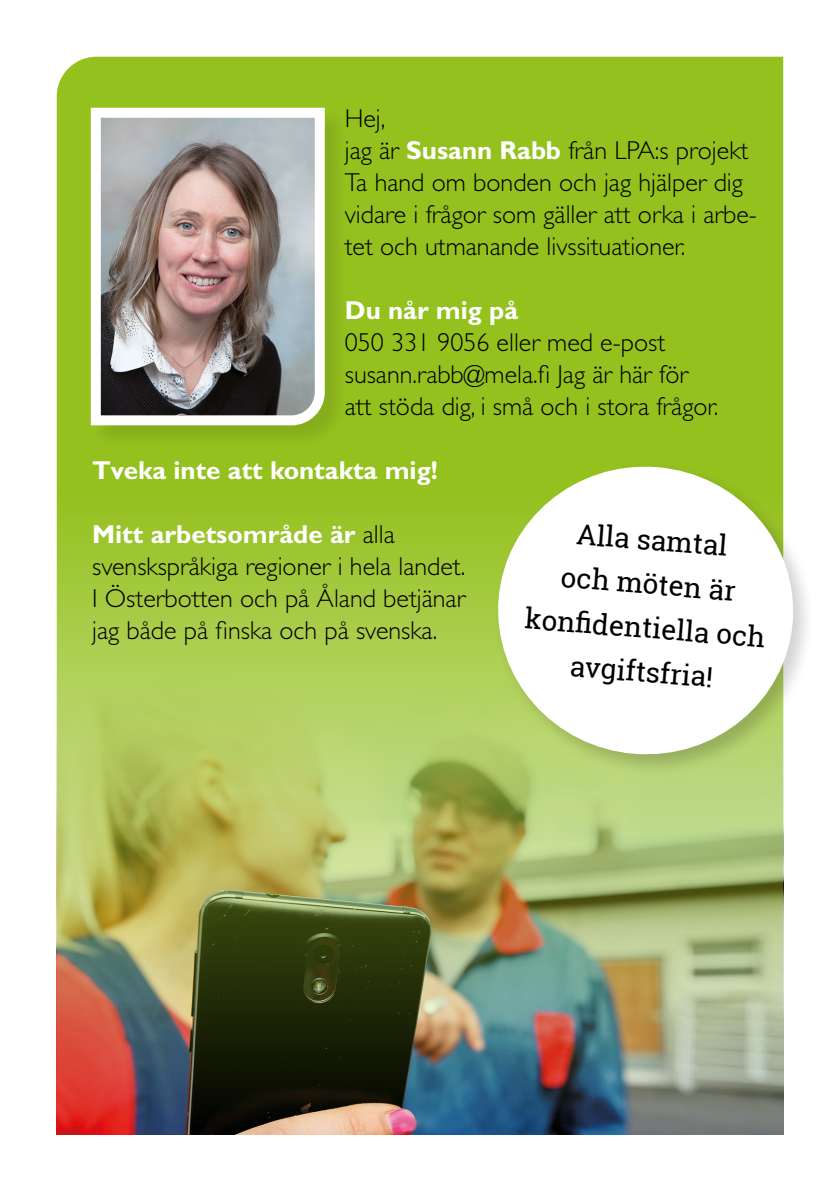
<style>
.page{position:relative;width:840px;height:1191px;background:#fff}
.page>*{position:absolute;margin:0;border:0;box-sizing:border-box;transform-origin:0 0}
.P_leipä{font:28px "Roboto Slab";color:#000}
.P_leipä-2{font:300 26px/32px "Gill Sans";color:#000}
.P_leipä-3{font:700 26px "Gill Sans";color:#fff}
.s1{font-weight:700;color:#fff}
</style>
<div class="page">
<img style="left:57px;top:57px;width:725px;height:1077px">
<div style="left:492px;top:461px;width:322px;height:315px;background:#000;opacity:.18"></div>
<svg style="left:492px;top:461px;width:306px;height:299px"></svg>
<div style="left:92px;top:109px;width:255px;height:339px;background:#8fb91d"></div>
<img style="left:86px;top:103px;width:243px;height:327px">
<p class="P_leipä-2" style="left:344px;top:103px;width:42px">Hej,</p>
<p class="P_leipä-2" style="left:344px;top:135px;width:413px">jag är <span class="s1">Susann Rabb</span> från LPA:s projekt Ta hand om bonden och jag hjälper dig vidare i frågor som gäller att orka i arbe&shy;tet och utmanande livssituationer.</p>
<p class="P_leipä-2" style="left:344px;top:295px;width:375px"><span class="s1">Du når mig på<br></span>050 331 9056 eller med e-post susann.rabb@mela.fi Jag är här för att stöda dig, i små och i stora frågor.</p>
<p class="P_leipä-3" style="left:92px;top:455px;width:347px">Tveka inte att kontakta mig!</p>
<p class="P_leipä-2" style="left:92px;top:518px;width:374px"><span class="s1">Mitt arbetsområde är</span> alla svenskspråkiga regioner i hela landet.<br>I Österbotten och på Åland betjänar jag både på finska och på svenska.</p>
<p class="P_leipä" style="left:577px;top:515px;width:153px;rotate:4deg">Alla samtal</p>
<p class="P_leipä" style="left:562px;top:558px;width:177px;rotate:4deg">och möten är</p>
<p class="P_leipä" style="left:525px;top:600px;width:243px;rotate:4deg">konfi dentiella och</p>
<p class="P_leipä" style="left:571px;top:647px;width:144px;rotate:4deg">avgiftsfria!</p>
</div>
